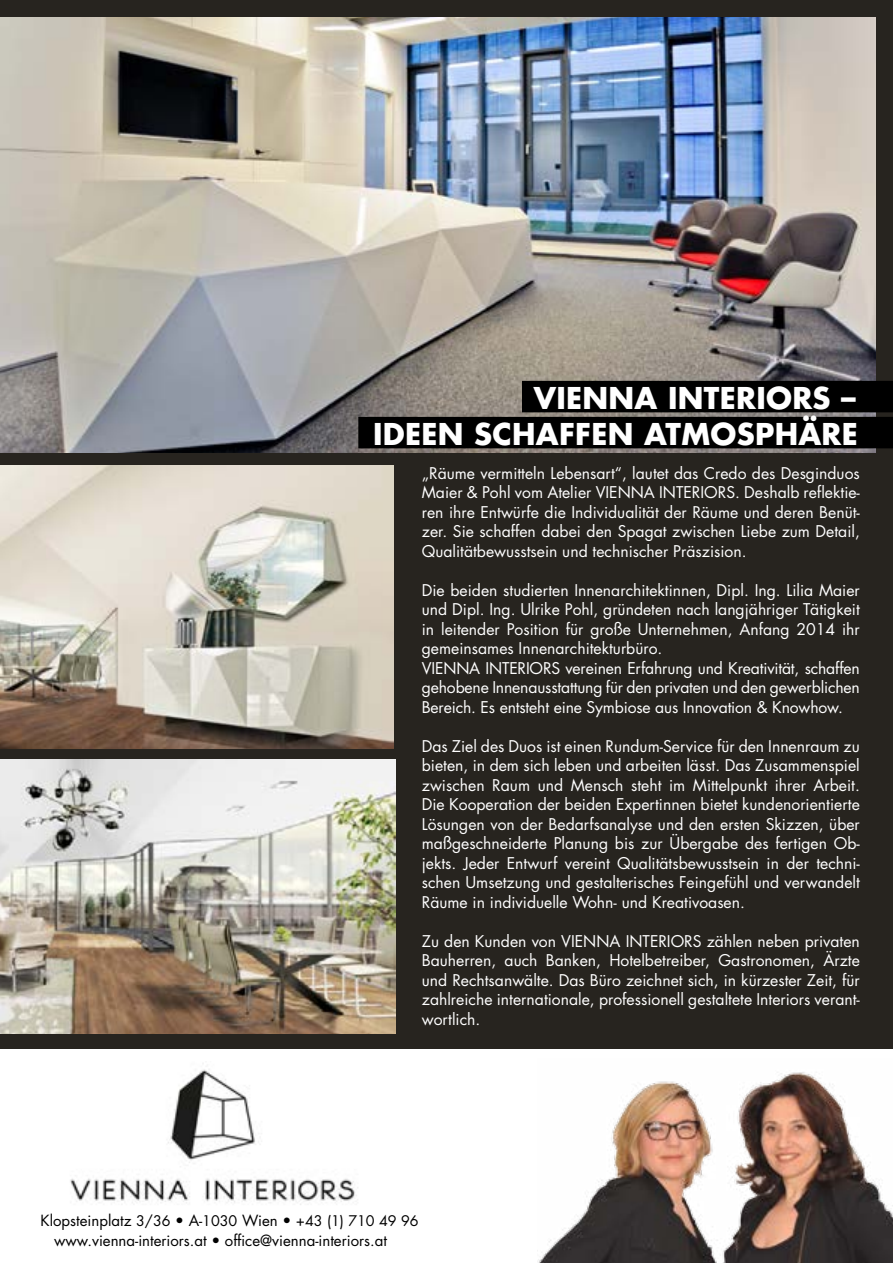
<style>
.page{position:relative;width:893px;height:1263px;background:#fff}
.page>*{position:absolute;margin:0;border:0;box-sizing:border-box;transform-origin:0 0}
.t1{font:700 29.25px/36px "Futura Std";letter-spacing:.01em;color:#fff;text-align:right}
.t2{font:15.75px/19.5px "Futura Std";color:#fff;text-align:justify}
.t3{font:15px/19.5px "Futura Std";color:#000}
.s1{color:#000}
.s2{font-size:14.25px}
</style>
<div class="page">
<img style="left:70px;top:1069px;width:288px;height:136px">
<div style="left:0;top:0;width:893px;height:1048px;background:#27241f"></div>
<img style="left:0;top:17px;width:876px;height:436px">
<img style="left:537px;top:1072px;width:356px;height:191px">
<img style="left:0;top:466px;width:394px;height:282px">
<img style="left:0;top:759px;width:395px;height:274px">
<div style="left:522px;top:381px;width:371px;height:31px;background:#000"></div>
<div style="left:358px;top:417px;width:535px;height:31px;background:#000"></div>
<h1 class="t1" style="left:358px;top:380px;width:531px"><span class="s1">L</span>VIENNA INTERIORS –<span class="s1">LL<br>L</span>IDEEN SCHAFFEN ATMOSPHÄRE<span class="s1">LL</span></h1>
<p class="t2" style="left:422px;top:463px;width:440px">„Räume vermitteln Lebensart“, lautet das Credo des Desginduos Maier &amp; Pohl vom Atelier VIENNA INTERIORS. Deshalb reflektie&shy;ren ihre Entwürfe die Individualität der Räume und deren Benüt&shy;zer. Sie schaffen dabei den Spagat zwischen Liebe zum Detail, Qualitätbewusstsein und technischer Präszision.</p>
<p class="t2" style="left:422px;top:580px;width:440px;text-align:left">Die beiden studierten Innenarchitektinnen, Dipl. Ing. Lilia Maier und Dipl. Ing. Ulrike Pohl, gründeten nach langjähriger Tätigkeit in leitender Position für große Unternehmen, Anfang 2014 ihr gemeinsames Innenarchitekturbüro.<br>VIENNA INTERIORS vereinen Erfahrung und Kreativität, schaffen gehobene Innenausstattung für den privaten und den gewerblichen Bereich. Es entsteht eine Symbiose aus Innovation &amp; Knowhow.</p>
<p class="t2" style="left:422px;top:736px;width:440px">Das Ziel des Duos ist einen Rundum-Service für den Innenraum zu bieten, in dem sich leben und arbeiten lässt. Das Zusammenspiel zwischen Raum und Mensch steht im Mittelpunkt ihrer Arbeit.<br>Die Kooperation der beiden Expertinnen bietet kundenorientierte Lösungen von der Bedarfsanalyse und den ersten Skizzen, über maßgeschneiderte Planung bis zur Übergabe des fertigen Ob&shy;jekts. Jeder Entwurf vereint Qualitätsbewusstsein in der techni&shy;schen Umsetzung und gestalterisches Feingefühl und verwandelt Räume in individuelle Wohn- und Kreativoasen.</p>
<p class="t2" style="left:422px;top:931px;width:440px">Zu den Kunden von VIENNA INTERIORS zählen neben privaten Bauherren, auch Banken, Hotelbetreiber, Gastronomen, Ärzte und Rechtsanwälte. Das Büro zeichnet sich, in kürzester Zeit, für zahlreiche internationale, professionell gestaltete Interiors verant&shy;wortlich.</p>
<p class="t3" style="left:54px;top:1211px;width:366px;text-indent:-14px">Klopsteinplatz <span class="s2">3/36</span> • A-<span class="s2">1030</span> Wien • +<span class="s2">43 (1) 710 49 96 </span>www.vienna-interiors.at • office@vienna-interiors.at</p>
</div>
